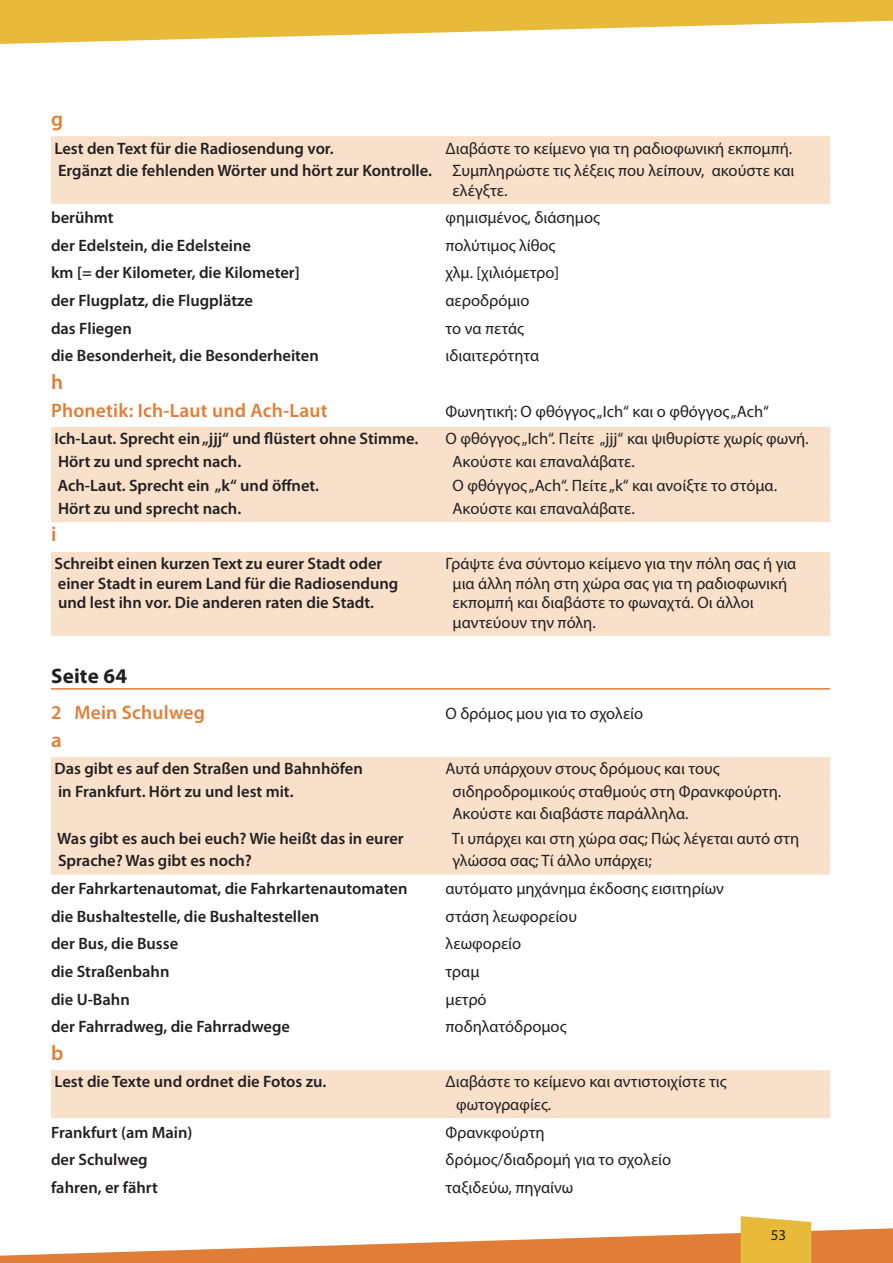
<style>
.page{position:relative;width:893px;height:1263px;background:#fff}
.page>*{position:absolute;margin:0;border:0;box-sizing:border-box;transform-origin:0 0}
.basic_test{font:700 21px "Myriad Pro";letter-spacing:.01em;color:#231f20}
.basic_test-2{font:600 21px "Myriad Pro";color:#e07e37}
.basic_test-3{font:600 19.5px "Myriad Pro";letter-spacing:.01em;color:#e07e37}
.UNDERLINE{font:16.5px/22.5px "Myriad Pro";color:#231f20}
.UNDERLINE-2{font:600 16.5px "Myriad Pro";color:#231f20}
.basic_test-4{font:600 16.5px "Myriad Pro";color:#231f20}
.basic_test-5{font:16.5px "Myriad Pro";color:#231f20}
.t1{font:15px "Myriad Pro";color:#231f20}
.s1{font-weight:600}
</style>
<div class="page">
<svg style="left:0;top:0;width:893px;height:44px;fill:#e7bb39"></svg>
<svg style="left:0;top:1216px;width:893px;height:47px"></svg>
<div style="left:51px;top:136px;width:779px;height:26px;background:#f8e0cb"></div>
<div style="left:51px;top:159px;width:779px;height:25px;background:#f8e0cb"></div>
<div style="left:51px;top:178px;width:779px;height:26px;background:#f8e0cb"></div>
<div style="left:51px;top:427px;width:779px;height:25px;background:#f8e0cb"></div>
<div style="left:51px;top:449px;width:779px;height:26px;background:#f8e0cb"></div>
<div style="left:51px;top:474px;width:779px;height:26px;background:#f8e0cb"></div>
<div style="left:51px;top:497px;width:779px;height:25px;background:#f8e0cb"></div>
<div style="left:51px;top:552px;width:779px;height:25px;background:#f8e0cb"></div>
<div style="left:51px;top:571px;width:779px;height:26px;background:#f8e0cb"></div>
<div style="left:51px;top:591px;width:779px;height:25px;background:#f8e0cb"></div>
<div style="left:51px;top:610px;width:779px;height:26px;background:#f8e0cb"></div>
<hr style="left:51px;top:688px;width:779px;height:2px;background:#e07e37">
<div style="left:51px;top:757px;width:779px;height:25px;background:#f8e0cb"></div>
<div style="left:51px;top:779px;width:779px;height:26px;background:#f8e0cb"></div>
<div style="left:51px;top:802px;width:779px;height:25px;background:#f8e0cb"></div>
<div style="left:51px;top:827px;width:779px;height:25px;background:#f8e0cb"></div>
<div style="left:51px;top:849px;width:779px;height:26px;background:#f8e0cb"></div>
<div style="left:51px;top:1070px;width:779px;height:26px;background:#f8e0cb"></div>
<div style="left:51px;top:1093px;width:779px;height:25px;background:#f8e0cb"></div>
<p class="basic_test-2" style="left:51px;top:105px;width:14px">g</p>
<p class="UNDERLINE-2" style="left:54px;top:137px;width:281px">Lest den Text für die Radiosendung vor.</p>
<p class="UNDERLINE" style="left:58px;top:136px;width:738px;text-align:right">Διαβάστε το κείμενο για τη ραδιοφωνική εκπομπή.<br><span class="s1">Ergänzt die fehlenden Wörter und hört zur Kontrolle.</span> Συμπληρώστε τις λέξεις που λείπουν, ακούστε και</p>
<p class="UNDERLINE" style="left:453px;top:178px;width:56px">ελέγξτε.</p>
<p class="basic_test-4" style="left:51px;top:207px;width:64px">berühmt</p>
<p class="basic_test-5" style="left:446px;top:207px;width:156px">φημισμένος, διάσημος</p>
<p class="basic_test-4" style="left:51px;top:235px;width:201px">der Edelstein, die Edelsteine</p>
<p class="basic_test-5" style="left:446px;top:235px;width:111px">πολύτιμος λίθος</p>
<p class="basic_test-4" style="left:51px;top:262px;width:250px">km [= der Kilometer, die Kilometer]</p>
<p class="basic_test-5" style="left:446px;top:263px;width:115px">χλμ. [χιλιόμετρο]</p>
<p class="basic_test-4" style="left:51px;top:290px;width:203px">der Flugplatz, die Flugplätze</p>
<p class="basic_test-5" style="left:446px;top:290px;width:85px">αεροδρόμιο</p>
<p class="basic_test-4" style="left:51px;top:318px;width:82px">das Fliegen</p>
<p class="basic_test-5" style="left:446px;top:318px;width:80px">το να πετάς</p>
<p class="basic_test-4" style="left:51px;top:345px;width:269px">die Besonderheit, die Besonderheiten</p>
<p class="basic_test-5" style="left:446px;top:346px;width:95px">ιδιαιτερότητα</p>
<p class="basic_test-2" style="left:51px;top:368px;width:14px">h</p>
<p class="basic_test-3" style="left:51px;top:398px;width:278px">Phonetik: Ich-Laut und Ach-Laut</p>
<p class="basic_test-5" style="left:446px;top:401px;width:325px">Φωνητική: Ο φθόγγος „Ich“ και ο φθόγγος „Ach“</p>
<p class="UNDERLINE-2" style="left:54px;top:428px;width:365px">Ich-Laut. Sprecht ein „jjj“ und flüstert ohne Stimme.</p>
<p class="UNDERLINE" style="left:446px;top:427px;width:365px">Ο φθόγγος „Ich“. Πείτε „jjj“ και ψιθυρίστε χωρίς φωνή.</p>
<p class="UNDERLINE-2" style="left:58px;top:451px;width:185px">Hört zu und sprecht nach.</p>
<p class="UNDERLINE" style="left:453px;top:450px;width:184px">Ακούστε και επαναλάβατε.</p>
<p class="UNDERLINE-2" style="left:58px;top:475px;width:263px">Ach-Laut. Sprecht ein „k“ und öffnet.</p>
<p class="UNDERLINE" style="left:453px;top:474px;width:326px">Ο φθόγγος „Ach“. Πείτε „k“ και ανοίξτε το στόμα.</p>
<p class="UNDERLINE-2" style="left:58px;top:498px;width:185px">Hört zu und sprecht nach.</p>
<p class="UNDERLINE" style="left:453px;top:497px;width:184px">Ακούστε και επαναλάβατε.</p>
<p class="basic_test-2" style="left:51px;top:521px;width:7px">i</p>
<p class="UNDERLINE-2" style="left:54px;top:553px;width:329px">Schreibt einen kurzen Text zu eurer Stadt oder</p>
<p class="UNDERLINE" style="left:446px;top:552px;width:352px">Γράψτε ένα σύντομο κείμενο για την πόλη σας ή για</p>
<p class="UNDERLINE-2" style="left:58px;top:572px;width:342px">einer Stadt in eurem Land für die Radiosendung</p>
<p class="UNDERLINE" style="left:453px;top:571px;width:336px">μια άλλη πόλη στη χώρα σας για τη ραδιοφωνική</p>
<p class="UNDERLINE-2" style="left:58px;top:592px;width:318px">und lest ihn vor. Die anderen raten die Stadt.</p>
<p class="UNDERLINE" style="left:453px;top:592px;width:303px;line-height:19.5px">εκπομπή και διαβάστε το φωναχτά. Οι άλλοι μαντεύουν την πόλη.</p>
<p class="basic_test" style="left:51px;top:662px;width:78px">Seite 64</p>
<p class="basic_test-3" style="left:51px;top:700px;width:155px">2 Mein Schulweg</p>
<p class="basic_test-5" style="left:446px;top:703px;width:199px">Ο δρόμος μου για το σχολείο</p>
<p class="basic_test-2" style="left:51px;top:726px;width:12px">a</p>
<p class="UNDERLINE-2" style="left:54px;top:758px;width:310px">Das gibt es auf den Straßen und Bahnhöfen</p>
<p class="UNDERLINE" style="left:446px;top:757px;width:276px">Αυτά υπάρχουν στους δρόμους και τους</p>
<p class="UNDERLINE-2" style="left:58px;top:781px;width:237px">in Frankfurt. Hört zu und lest mit.</p>
<p class="UNDERLINE" style="left:453px;top:780px;width:330px">σιδηροδρομικούς σταθμούς στη Φρανκφούρτη.<br>Ακούστε και διαβάστε παράλληλα.</p>
<p class="UNDERLINE-2" style="left:57px;top:828px;width:348px">Was gibt es auch bei euch? Wie heißt das in eurer</p>
<p class="UNDERLINE" style="left:452px;top:827px;width:349px">Τι υπάρχει και στη χώρα σας; Πώς λέγεται αυτό στη</p>
<p class="UNDERLINE-2" style="left:58px;top:850px;width:195px">Sprache? Was gibt es noch?</p>
<p class="UNDERLINE" style="left:453px;top:849px;width:201px">γλώσσα σας; Τί άλλο υπάρχει;</p>
<p class="basic_test-4" style="left:51px;top:878px;width:358px">der Fahrkartenautomat, die Fahrkartenautomaten</p>
<p class="basic_test-5" style="left:446px;top:878px;width:280px">αυτόματο μηχάνημα έκδοσης εισιτηρίων</p>
<p class="basic_test-4" style="left:51px;top:905px;width:270px">die Bushaltestelle, die Bushaltestellen</p>
<p class="basic_test-5" style="left:446px;top:906px;width:133px">στάση λεωφορείου</p>
<p class="basic_test-4" style="left:51px;top:933px;width:129px">der Bus, die Busse</p>
<p class="basic_test-5" style="left:446px;top:933px;width:77px">λεωφορείο</p>
<p class="basic_test-4" style="left:51px;top:961px;width:120px">die Straßenbahn</p>
<p class="basic_test-5" style="left:446px;top:961px;width:35px">τραμ</p>
<p class="basic_test-4" style="left:51px;top:988px;width:80px">die U-Bahn</p>
<p class="basic_test-5" style="left:446px;top:989px;width:43px">μετρό</p>
<p class="basic_test-4" style="left:51px;top:1016px;width:241px">der Fahrradweg, die Fahrradwege</p>
<p class="basic_test-5" style="left:446px;top:1016px;width:123px">ποδηλατόδρομος</p>
<p class="basic_test-2" style="left:51px;top:1039px;width:14px">b</p>
<p class="UNDERLINE-2" style="left:54px;top:1071px;width:273px">Lest die Texte und ordnet die Fotos zu.</p>
<p class="UNDERLINE" style="left:456px;top:1070px;width:272px;text-indent:-10px">Διαβάστε το κείμενο και αντιστοιχίστε τις φωτογραφίες.</p>
<p class="basic_test-4" style="left:51px;top:1121px;width:143px">Frankfurt (am Main)</p>
<p class="basic_test-5" style="left:446px;top:1122px;width:101px">Φρανκφούρτη</p>
<p class="basic_test-4" style="left:51px;top:1149px;width:98px">der Schulweg</p>
<p class="basic_test-5" style="left:446px;top:1149px;width:227px">δρόμος/διαδρομή για το σχολείο</p>
<p class="basic_test-4" style="left:51px;top:1177px;width:109px">fahren, er fährt</p>
<p class="basic_test-5" style="left:446px;top:1177px;width:129px">ταξιδεύω, πηγαίνω</p>
<p class="t1" style="left:771px;top:1225px;width:17px">53</p>
</div>
